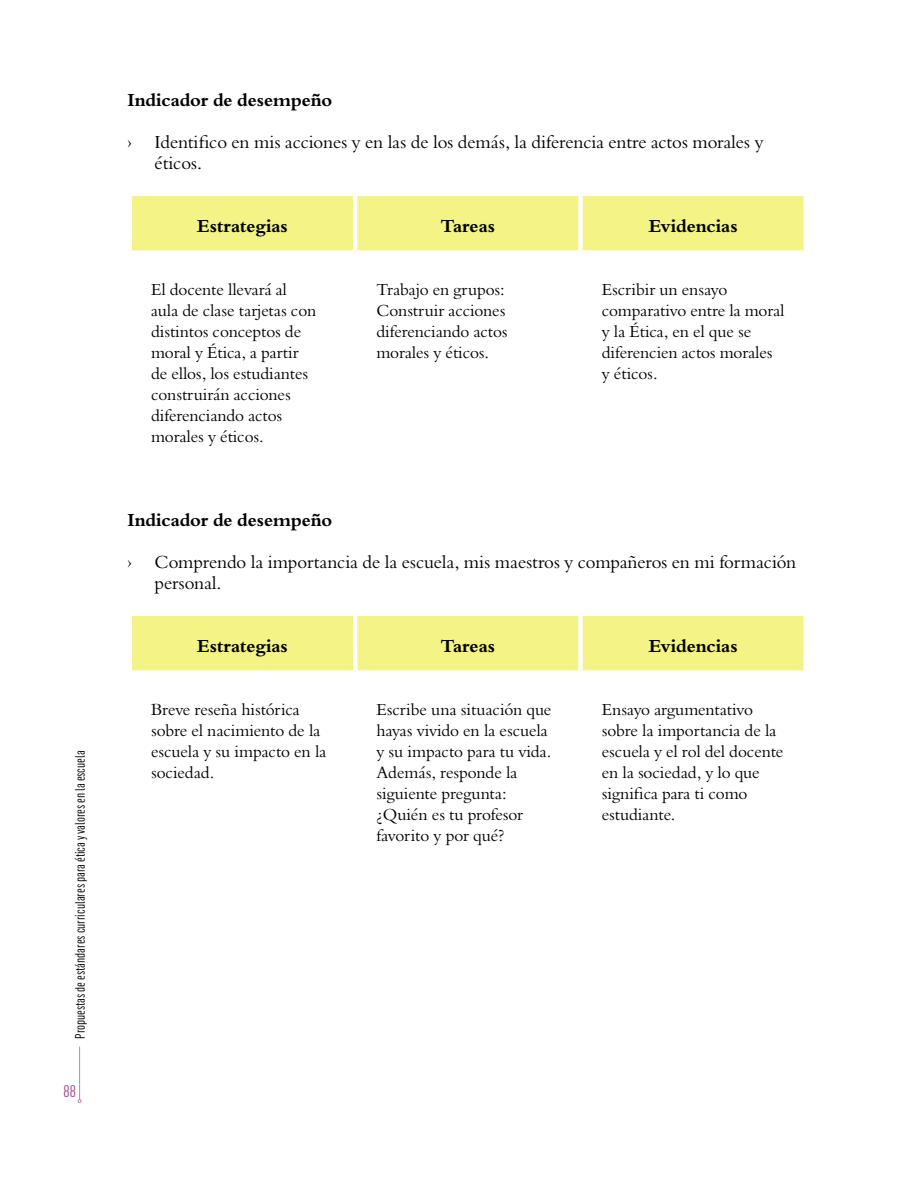
<style>
.page{position:relative;width:918px;height:1188px;background:#fff}
.page>*{position:absolute;margin:0;border:0;box-sizing:border-box;transform-origin:0 0}
.t1{font:18px/21px "Borgia Pro";letter-spacing:-.005em;color:#000}
.t2{font:700 18px "Borgia Pro";letter-spacing:-.005em;color:#000}
.t3{font:16.5px/21px "Borgia Pro";color:#000}
.t4{font:16.5px "Flama Condensed";color:#a84d97}
.t5{font:13.5px "Flama Condensed";color:#000}
</style>
<div class="page">
<div style="left:132px;top:196px;width:672px;height:54px;background:#f4f385"></div>
<hr style="left:353px;top:196px;width:4px;height:54px;background:#fff">
<div style="left:578px;top:196px;width:5px;height:54px;background:#fff"></div>
<div style="left:132px;top:616px;width:672px;height:54px;background:#f4f385"></div>
<hr style="left:353px;top:616px;width:4px;height:54px;background:#fff">
<div style="left:578px;top:616px;width:5px;height:54px;background:#fff"></div>
<hr style="left:79px;top:1047px;width:1px;height:53px;background:#c282b6">
<p class="t5" style="left:72px;top:1039px;width:290px;rotate:-90deg">Propuestas de estándares curriculares para ética y valores en la escuela</p>
<p class="t4" style="left:64px;top:1081px;width:14px">88</p>
<p class="t2" style="left:128px;top:89px;width:206px">Indicador de desempeño</p>
<p class="t1" style="left:128px;top:132px;width:6px">›</p>
<p class="t1" style="left:155px;top:132px;width:610px">Identifico en mis acciones y en las de los demás, la diferencia entre actos morales y éticos.</p>
<p class="t2" style="left:197px;top:215px;width:92px">Estrategias</p>
<p class="t2" style="left:441px;top:215px;width:56px">Tareas</p>
<p class="t2" style="left:649px;top:215px;width:90px">Evidencias</p>
<p class="t3" style="left:151px;top:279px;width:167px">El docente llevará al aula de clase tarjetas con distintos conceptos de moral y Ética, a partir de ellos, los estudiantes construirán acciones diferenciando actos morales y éticos.</p>
<p class="t3" style="left:376px;top:279px;width:133px">Trabajo en grupos:<br>Construir acciones diferenciando actos morales y éticos.</p>
<p class="t3" style="left:602px;top:279px;width:184px">Escribir un ensayo comparativo entre la moral y la Ética, en el que se diferencien actos morales y éticos.</p>
<p class="t2" style="left:128px;top:509px;width:206px">Indicador de desempeño</p>
<p class="t1" style="left:128px;top:552px;width:6px">›</p>
<p class="t1" style="left:155px;top:552px;width:643px">Comprendo la importancia de la escuela, mis maestros y compañeros en mi formación personal.</p>
<p class="t2" style="left:197px;top:635px;width:92px">Estrategias</p>
<p class="t2" style="left:441px;top:635px;width:56px">Tareas</p>
<p class="t2" style="left:649px;top:635px;width:90px">Evidencias</p>
<p class="t3" style="left:151px;top:699px;width:177px">Breve reseña histórica sobre el nacimiento de la escuela y su impacto en la sociedad.</p>
<p class="t3" style="left:376px;top:699px;width:177px">Escribe una situación que hayas vivido en la escuela y su impacto para tu vida.<br>Además, responde la siguiente pregunta: ¿Quién es tu profesor favorito y por qué?</p>
<p class="t3" style="left:602px;top:699px;width:183px">Ensayo argumentativo sobre la importancia de la escuela y el rol del docente en la sociedad, y lo que significa para ti como estudiante.</p>
</div>
